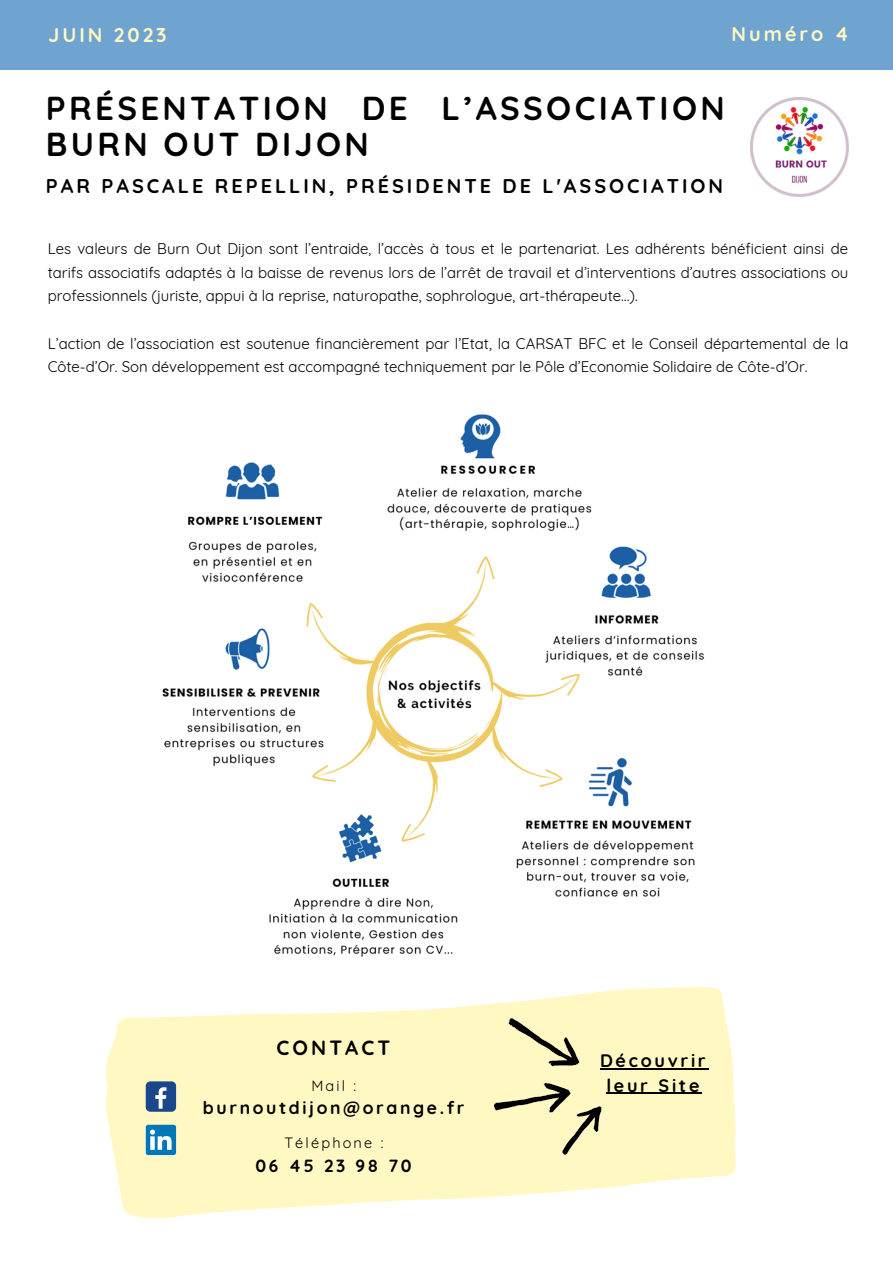
<style>
.page{position:relative;width:893px;height:1264px;background:#fff}
.page>*{position:absolute;margin:0;border:0;box-sizing:border-box;transform-origin:0 0}
.t1{font:700 33px/36px "Quicksand";letter-spacing:.1em;color:#000}
.t2{font:700 20.55px "Quicksand";letter-spacing:.15em;color:#000}
.t3{font:700 19.8px "Quicksand";letter-spacing:.15em;color:#000}
.t4{font:700 19.8px "Quicksand";letter-spacing:.15em;color:#fff8c2}
.t5{font:700 18px/24.8px "Quicksand";letter-spacing:.15em;color:#000;text-align:center}
.t6{font:700 17.55px "Quicksand";letter-spacing:.15em;color:#000}
.t7{font:15px/23.5px "Quicksand";color:#000;text-align:justify}
.t8{font:14.55px "Quicksand";letter-spacing:.15em;color:#000}
</style>
<div class="page">
<div style="left:0;top:1px;width:892px;height:69px;background:#70a4d0"></div>
<svg style="left:119px;top:1186px;width:502px;height:32px;fill:#fff8c2"></svg>
<svg style="left:105px;top:987px;width:631px;height:199px;background:#fef8c9"></svg>
<img style="left:162px;top:414px;width:542px;height:543px">
<img style="left:494px;top:1018px;width:113px;height:136px">
<svg style="left:146px;top:1124px;width:30px;height:31px"></svg>
<div style="left:146px;top:1081px;width:30px;height:30px;background:#1a4789;border-radius:5px"></div>
<svg style="left:155px;top:1087px;width:11px;height:21px"></svg>
<hr style="left:600px;top:1067px;width:108px;height:2px;background:#000">
<hr style="left:606px;top:1092px;width:96px;height:1px;background:#000">
<img style="left:750px;top:98px;width:98px;height:99px">
<p class="t4" style="left:49px;top:22px;width:120px">JUIN 2023</p>
<p class="t4" style="left:731px;top:22px;width:119px">Numéro 4</p>
<p class="t1" style="left:46px;top:89px;width:680px">PRÉSENTATION DE L’ASSOCIATION<br>BURN OUT DIJON</p>
<p class="t3" style="left:46px;top:173px;width:678px">PAR PASCALE REPELLIN, PRÉSIDENTE DE L'ASSOCIATION</p>
<p class="t7" style="left:48px;top:237px;width:802px">Les valeurs de Burn Out Dijon sont l’entraide, l’accès à tous et le partenariat. Les adhérents bénéficient ainsi de tarifs associatifs adaptés à la baisse de revenus lors de l’arrêt de travail et d’interventions d’autres associations ou professionnels (juriste, appui à la reprise, naturopathe, sophrologue, art-thérapeute…).</p>
<p class="t7" style="left:48px;top:331px;width:802px">L’action de l’association est soutenue financièrement par l’Etat, la CARSAT BFC et le Conseil départemental de la<br>Côte-d’Or. Son développement est accompagné techniquement par le Pôle d’Economie Solidaire de Côte-d’Or.</p>
<p class="t2" style="left:276px;top:1034px;width:115px">CONTACT</p>
<p class="t8" style="left:311px;top:1075px;width:46px">Mail :</p>
<p class="t6" style="left:203px;top:1096px;width:263px">burnoutdijon@orange.fr</p>
<p class="t8" style="left:284px;top:1133px;width:101px">Téléphone :</p>
<p class="t6" style="left:255px;top:1154px;width:158px">06 45 23 98 70</p>
<p class="t5" style="left:600px;top:1047px;width:107px">Découvrir leur Site</p>
</div>
